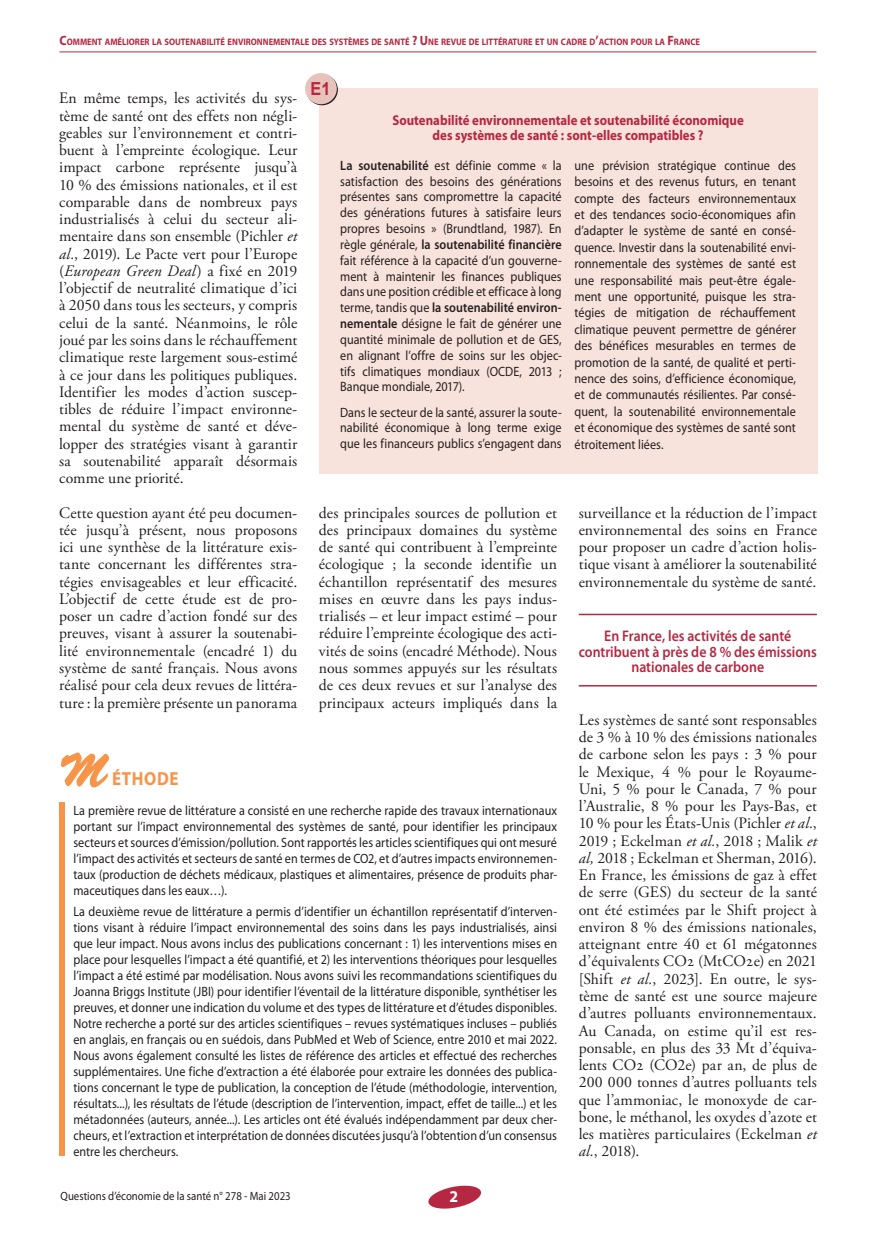
<style>
.page{position:relative;width:876px;height:1234px;background:#fff}
.page>*{position:absolute;margin:0;border:0;box-sizing:border-box;transform-origin:0 0}
.Titre_graphique_tabl{font:45px "Brush Script Std";color:#f79447;scale:.9 1}
.Titre_graphique_tabl-2{font:700 18.9px "Myriad Pro";letter-spacing:.035em;color:#f79447;scale:.9 1}
.Numérotation_élément{font:700 18px "Arial";color:#b62841;scale:.9 1}
.Titre_tableau{font:700 18px "Arial";color:#b62841;scale:.9 1}
.t1{font:700 16.5px "Myriad Pro";color:#fff;scale:.95 1}
.Texte_courant{font:15.9px/17.2px "Adobe Garamond Pro";letter-spacing:.005em;color:#231f20;text-align:justify}
.Inter_niveau_1{font:600 15.3px/15.8px "Myriad Pro";color:#b62841;text-align:center;scale:.9 1}
.Titre_encadré{font:700 14.25px/15.8px "Myriad Pro";color:#b62841;text-align:center;scale:.9 1}
.Texte_encadré{font:13.5px/15.9px "Myriad Pro";letter-spacing:.005em;color:#231f20;text-align:justify;scale:.9 1}
.t2{font:12px "Myriad Pro";color:#231f20;scale:.9 1}
.t3{font:700 9.45px "Myriad Pro";color:#b62841;scale:.9 1}
.s1{font-size:13.5px}
.s2{font-style:italic}
.s3{font-weight:600}
</style>
<div class="page">
<svg style="left:428px;top:1185px;width:54px;height:24px"></svg>
<hr style="left:60px;top:51px;width:756px;height:1px;background:#b62841">
<hr style="left:579px;top:613px;width:238px;height:2px;background:#b62841">
<hr style="left:579px;top:685px;width:238px;height:1px;background:#b62841">
<div style="left:60px;top:802px;width:5px;height:353px;background:#f79447"></div>
<svg style="left:61px;top:752px;width:49px;height:35px"></svg>
<div style="left:319px;top:88px;width:498px;height:386px;background:#f8e2dc"></div>
<svg style="left:306px;top:74px;width:32px;height:31px"></svg>
<div style="left:305px;top:73px;width:32px;height:31px;background:#e8c3bb;border-radius:50%"></div>
<p class="t3" style="left:60px;top:37px;width:713px"><span class="s1">C</span>OMMENT AMÉLIORER LA SOUTENABILITÉ ENVIRONNEMENTALE DES SYSTÈMES DE SANTÉ <span class="s1">? U</span> NE REVUE DE LITTÉRATURE ET UN CADRE D<span class="s1">’</span>ACTION POUR LA <span class="s1">F</span>RANCE</p>
<p class="Titre_tableau" style="left:311px;top:76px;width:26px">G1</p>
<p class="Numérotation_élément" style="left:310px;top:76px;width:24px">E1</p>
<p class="Texte_courant" style="left:59px;top:90px;width:240px">En même temps, les activités du sys&shy;tème de santé ont des effets non négli&shy;geables sur l’environnement et contri&shy;buent à l’empreinte écologique. Leur impact carbone représente jusqu’à 10 % des émissions nationales, et il est comparable dans de nombreux pays industrialisés à celui du secteur ali&shy;mentaire dans son ensemble (Pichler <span class="s2">et al.</span>, 2019). Le Pacte vert pour l’Europe (<span class="s2">European Green Deal</span>) a fixé en 2019 l’objectif de neutralité climatique d’ici à 2050 dans tous les secteurs, y compris celui de la santé. Néanmoins, le rôle joué par les soins dans le réchauffement climatique reste largement sous-estimé à ce jour dans les politiques publiques.<br>Identifier les modes d’action suscep&shy;tibles de réduire l’impact environne&shy;mental du système de santé et déve&shy;lopper des stratégies visant à garantir sa soutenabilité apparaît désormais comme une priorité.</p>
<p class="Texte_courant" style="left:59px;top:504px;width:240px">Cette question ayant été peu documen&shy;tée jusqu’à présent, nous proposons ici une synthèse de la littérature exis&shy;tante concernant les différentes stra&shy;tégies envisageables et leur efficacité.<br>L’objectif de cette étude est de pro&shy;poser un cadre d’action fondé sur des preuves, visant à assurer la soutenabi&shy;lité environnementale (encadré 1) du système de santé français. Nous avons réalisé pour cela deux revues de littéra&shy;ture : la première présente un panorama</p>
<p class="Titre_encadré" style="left:392px;top:112px;width:392px">Soutenabilité environnementale et soutenabilité économique des systèmes de santé : sont-elles compatibles ?</p>
<p class="Texte_encadré" style="left:340px;top:158px;width:248px"><span class="s3">La soutenabilité</span> est définie comme « la satisfaction des besoins des générations présentes sans compromettre la capacité des générations futures à satisfaire leurs propres besoins » (Brundtland, 1987). En règle générale, <span class="s3">la soutenabilité financière </span>fait référence à la capacité d’un gouvernen ment à maintenir les finances publiques dans une position crédible et efficace à long terme, tandis que <span class="s3">la soutenabilité environ&shy;nementale</span> désigne le fait de générer une quantité minimale de pollution et de GES, en alignant l’offre de soins sur les objecn tifs climatiques mondiaux (OCDE, 2013 ; Banque mondiale, 2017).</p>
<p class="Texte_encadré" style="left:340px;top:404px;width:248px">Dans le secteur de la santé, assurer la souten nabilité économique à long terme exige que les financeurs publics s’engagent dans</p>
<p class="Texte_encadré" style="left:574px;top:157px;width:248px;line-height:16.4px">une prévision stratégique continue des besoins et des revenus futurs, en tenant compte des facteurs environnementaux et des tendances socio-économiques afin d’adapter le système de santé en consén quence. Investir dans la soutenabilité envin ronnementale des systèmes de santé est une responsabilité mais peut-être égalen ment une opportunité, puisque les stran tégies de mitigation de réchauffement climatique peuvent permettre de générer des bénéfices mesurables en termes de promotion de la santé, de qualité et pertin nence des soins, d’efficience économique, et de communautés résilientes. Par consén quent, la soutenabilité environnementale et économique des systèmes de santé sont étroitement liées.</p>
<p class="Texte_courant" style="left:319px;top:504px;width:240px">des principales sources de pollution et des principaux domaines du système de santé qui contribuent à l’empreinte écologique ; la seconde identifie un échantillon représentatif des mesures mises en œuvre dans les pays indus&shy;trialisés – et leur impact estimé – pour réduire l’empreinte écologique des acti&shy;vités de soins (encadré Méthode). Nous nous sommes appuyés sur les résultats de ces deux revues et sur l’analyse des principaux acteurs impliqués dans la</p>
<p class="Texte_courant" style="left:579px;top:504px;width:240px">surveillance et la réduction de l’impact environnemental des soins en France pour proposer un cadre d’action holis&shy;tique visant à améliorer la soutenabilité environnementale du système de santé.</p>
<p class="Inter_niveau_1" style="left:579px;top:628px;width:266px">En France, les activités de santé contribuent à près de 8 % des émissions nationales de carbone</p>
<p class="Texte_courant" style="left:579px;top:711px;width:240px">Les systèmes de santé sont responsables de 3 % à 10 % des émissions nationales de carbone selon les pays : 3 % pour le Mexique, 4 % pour le Royaume-Uni, 5 % pour le Canada, 7 % pour l’Australie, 8 % pour les Pays-Bas, et 10 % pour les États-Unis (Pichler <span class="s2">et al.</span>, 2019 ; Eckelman <span class="s2">et al.</span>, 2018 ; Malik <span class="s2">et al,</span> 2018 ; Eckelman et Sherman, 2016).<br>En France, les émissions de gaz à effet de serre (GES) du secteur de la santé ont été estimées par le Shift project à environ 8 % des émissions nationales, atteignant entre 40 et 61 mégatonnes d’équivalents CO2 (MtCO2e) en 2021 [Shift <span class="s2">et al.</span>, 2023]. En outre, le sys&shy;tème de santé est une source majeure d’autres polluants environnementaux.<br>Au Canada, on estime qu’il est res&shy;ponsable, en plus des 33 Mt d’équiva&shy;lents CO2 (CO2e) par an, de plus de 200 000 tonnes d’autres polluants tels que l’ammoniac, le monoxyde de car&shy;bone, le méthanol, les oxydes d’azote et les matières particulaires (Eckelman <span class="s2">et al.</span>, 2018).</p>
<p class="Titre_graphique_tabl" style="left:60px;top:745px;width:53px">M</p>
<p class="Titre_graphique_tabl-2" style="left:112px;top:767px;width:75px">ÉTHODE</p>
<p class="Texte_encadré" style="left:73px;top:802px;width:539px">La première revue de littérature a consisté en une recherche rapide des travaux internationaux portant sur l’impact environnemental des systèmes de santé, pour identifier les principaux secteurs et sources d’émission/pollution. Sont rapportés les articles scientifiques qui ont mesuré l’impact des activités et secteurs de santé en termes de CO2, et d’autres impacts environnemenn taux (production de déchets médicaux, plastiques et alimentaires, présence de produits pharn maceutiques dans les eaux…).</p>
<p class="Texte_encadré" style="left:73px;top:903px;width:539px">La deuxième revue de littérature a permis d’identifier un échantillon représentatif d’intervenn tions visant à réduire l’impact environnemental des soins dans les pays industrialisés, ainsi que leur impact. Nous avons inclus des publications concernant : 1) les interventions mises en place pour lesquelles l’impact a été quantifié, et 2) les interventions théoriques pour lesquelles l’impact a été estimé par modélisation. Nous avons suivi les recommandations scientifiques du Joanna Briggs Institute (JBI) pour identifier l’éventail de la littérature disponible, synthétiser les preuves, et donner une indication du volume et des types de littérature et d’études disponibles.<br>Notre recherche a porté sur des articles scientifiques – revues systématiques incluses – publiés en anglais, en français ou en suédois, dans PubMed et Web of Science, entre 2010 et mai 2022</p>
<p class="Texte_encadré" style="left:73px;top:1031px;width:539px;text-indent:481px">.<br>Nous avons également consulté les listes de référence des articles et effectué des recherches supplémentaires. Une fiche d’extraction a été élaborée pour extraire les données des publican tions concernant le type de publication, la conception de l’étude (méthodologie, intervention, résultats...), les résultats de l’étude (description de l’intervention, impact, effet de taille...) et les métadonnées (auteurs, année...). Les articles ont été évalués indépendamment par deux chern cheurs, et l’extraction et interprétation de données discutées jusqu’à l’obtention d’un consensus entre les chercheurs.</p>
<p class="t2" style="left:61px;top:1188px;width:257px">Questions d’économie de la santé nn nnn n nnn nnnn</p>
<p class="t1" style="left:449px;top:1187px;width:11px">2</p>
</div>
